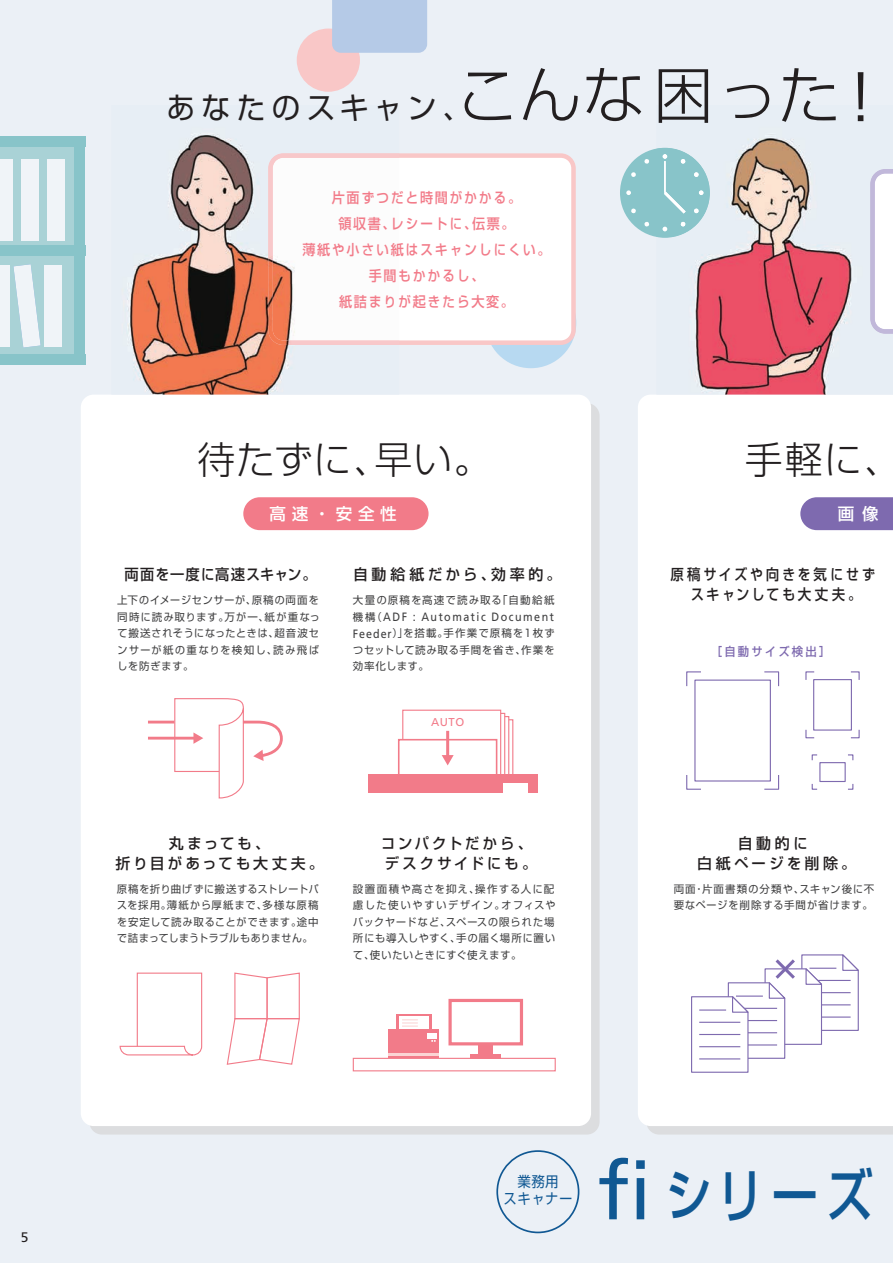
<style>
.page{position:relative;width:893px;height:1263px;background:#ebf0f6}
.page>*{position:absolute;margin:0;border:0;box-sizing:border-box;transform-origin:0 0}
.t1{font:500 57.9px "Shin Go Pro";color:#105893;scale:.81 1}
.t2{font:300 37.95px "Shin Go Pro";letter-spacing:.04em;color:#231f20}
.t3{font:30px "Shin Go Pro";letter-spacing:.23em;color:#231f20;scale:.95 1}
.t4{font:500 16.5px "Shin Go Pro";letter-spacing:.34em;color:#fff}
.t5{font:500 15px/20.2px "Shin Go Pro";letter-spacing:.245em;color:#231f20;text-align:center}
.t6{font:500 15px/20.2px "Shin Go Pro";letter-spacing:.215em;color:#231f20;text-align:center;scale:.9 1}
.t7{font:500 15px/20.2px "Shin Go Pro";letter-spacing:.215em;color:#231f20;text-align:center}
.t8{font:500 15px/20.2px "Shin Go Pro";letter-spacing:.215em;color:#231f20;scale:.95 1}
.t9{font:500 15px "Shin Go Pro";letter-spacing:.08em;color:#231f20;scale:.95 1}
.t10{font:14.4px/17px "Shin Go Pro";letter-spacing:.09em;color:#105893;text-align:center;scale:.93 1}
.t11{font:500 14.25px/26.1px "Shin Go Pro";letter-spacing:.18em;color:#f27b89;text-align:center;scale:.92 1}
.t12{font:13.8px "Frutiger LT Std";color:#231f20}
.t13{font:12.15px "Frutiger LT Std";letter-spacing:.14em;color:#3e3e3f;scale:.89 1}
.t14{font:500 12px "Shin Go Pro";letter-spacing:.215em;color:#7e6aaf;scale:.95 1}
.t15{font:11.4px "Frutiger LT Std";color:#f27b89}
.t16{font:10.5px/16.5px "Shin Go Pro";letter-spacing:.095em;color:#3e3e3f;text-align:justify}
.t17{font:10.5px/16.5px "Shin Go Pro";letter-spacing:.095em;color:#3e3e3f;text-align:justify;scale:.89 1}
.t18{font:10.5px "Shin Go Pro";letter-spacing:.12em;color:#3e3e3f}
.s1{font-weight:300;font-size:61.05px}
.s2{font-family:"Frutiger LT Std";font-weight:300;font-size:70.2px}
.s3{font-family:"Shin Go Pro";font-size:10.5px}
.s4{font-family:"Frutiger LT Std";font-size:12.15px}
.s5{font-family:"Frutiger LT Std";font-weight:400;font-size:80.85px}
</style>
<div class="page">
<div style="left:89px;top:403px;width:511px;height:731px;background:#dcdddf;border-radius:13px"></div>
<div style="left:81px;top:395px;width:510px;height:731px;background:#fff;border-radius:13px"></div>
<div style="left:638px;top:395px;width:255px;height:731px;background:#fff"></div>
<div style="left:485px;top:277px;width:91px;height:91px;background:#b7d9f1;border-radius:50%"></div>
<svg style="left:399px;top:153px;width:177px;height:192px;background:#fefafb"></svg>
<div style="left:297px;top:29px;width:63px;height:63px;background:#f9c7c7;border-radius:50%"></div>
<div style="left:332px;top:0;width:95px;height:53px;background:#b5cae7"></div>
<div style="left:620px;top:148px;width:90px;height:90px;background:#88c4c9;border-radius:50%"></div>
<svg style="left:644px;top:159px;width:5px;height:5px"></svg>
<svg style="left:631px;top:172px;width:5px;height:5px"></svg>
<svg style="left:626px;top:190px;width:5px;height:5px"></svg>
<svg style="left:631px;top:208px;width:5px;height:6px"></svg>
<svg style="left:644px;top:222px;width:5px;height:5px"></svg>
<div style="left:0;top:142px;width:76px;height:104px;background:#a9d2d6"></div>
<div style="left:0;top:256px;width:76px;height:103px;background:#a9d2d6"></div>
<div style="left:0;top:136px;width:85px;height:11px;background:#88c4c9"></div>
<div style="left:74px;top:139px;width:11px;height:119px;background:#88c4c9"></div>
<div style="left:0;top:159px;width:13px;height:82px;background:#f0f4f8"></div>
<div style="left:0;top:245px;width:85px;height:11px;background:#88c4c9"></div>
<div style="left:0;top:354px;width:85px;height:10px;background:#88c4c9"></div>
<div style="left:74px;top:245px;width:11px;height:119px;background:#88c4c9"></div>
<div style="left:0;top:265px;width:9px;height:82px;background:#f0f4f8"></div>
<div style="left:47px;top:159px;width:18px;height:82px;background:#f0f4f8"></div>
<div style="left:21px;top:159px;width:17px;height:82px;background:#f0f4f8"></div>
<div style="left:44px;top:265px;width:18px;height:82px;background:#f0f4f8"></div>
<svg style="left:13px;top:264px;width:28px;height:84px"></svg>
<img style="left:127px;top:134px;width:165px;height:261px">
<img style="left:268px;top:153px;width:131px;height:192px">
<img style="left:662px;top:134px;width:190px;height:261px">
<img style="left:870px;top:169px;width:23px;height:165px">
<img style="left:656px;top:148px;width:54px;height:90px">
<img style="left:664px;top:161px;width:2px;height:31px">
<img style="left:664px;top:192px;width:22px;height:22px">
<svg style="left:663px;top:154px;width:4px;height:5px"></svg>
<svg style="left:663px;top:227px;width:4px;height:4px"></svg>
<svg style="left:680px;top:221px;width:6px;height:6px"></svg>
<svg style="left:694px;top:208px;width:5px;height:6px"></svg>
<svg style="left:699px;top:190px;width:4px;height:5px"></svg>
<svg style="left:694px;top:172px;width:5px;height:5px"></svg>
<svg style="left:680px;top:159px;width:6px;height:5px"></svg>
<div style="left:243px;top:497px;width:186px;height:33px;background:#f27b89;border-radius:16px"></div>
<svg style="left:119px;top:972px;width:84px;height:84px"></svg>
<svg style="left:226px;top:972px;width:74px;height:93px"></svg>
<svg style="left:800px;top:497px;width:93px;height:33px;background:#8471b2"></svg>
<svg style="left:690px;top:952px;width:171px;height:121px;background:#f4f2f8"></svg>
<div style="left:695px;top:680px;width:75px;height:101px;background:#fff"></div>
<div style="left:694px;top:679px;width:77px;height:102px;border:1px solid #7e6aaf"></div>
<div style="left:814px;top:680px;width:37px;height:50px;background:#fff"></div>
<div style="left:813px;top:679px;width:39px;height:52px;border:1px solid #7e6aaf"></div>
<svg style="left:811px;top:754px;width:43px;height:36px;background:#f2f0f7"></svg>
<svg style="left:148px;top:698px;width:135px;height:101px"></svg>
<div style="left:353px;top:1058px;width:203px;height:13px;border:1px solid #f27b89"></div>
<div style="left:389px;top:1029px;width:50px;height:29px;background:#f27b89"></div>
<div style="left:396px;top:1014px;width:36px;height:15px;background:#f27b89"></div>
<div style="left:427px;top:1033px;width:9px;height:6px;background:#fff"></div>
<div style="left:399px;top:1016px;width:30px;height:13px;background:#fff"></div>
<svg style="left:402px;top:1019px;width:16px;height:8px"></svg>
<hr style="left:389px;top:1054px;width:50px;height:2px;background:#fbd4d4">
<hr style="left:470px;top:1054px;width:31px;height:4px;background:#f27b89">
<div style="left:479px;top:1043px;width:14px;height:13px;background:#f27b89"></div>
<div style="left:448px;top:999px;width:75px;height:46px;border:3px solid #f27b89"></div>
<div style="left:402px;top:710px;width:99px;height:64px;background:#fff;border:1px solid #f27b89"></div>
<div style="left:399px;top:740px;width:98px;height:38px;background:#fff"></div>
<div style="left:398px;top:739px;width:99px;height:40px;border:2px solid #f27b89"></div>
<div style="left:368px;top:774px;width:170px;height:19px;background:#f27b89"></div>
<svg style="left:406px;top:712px;width:108px;height:62px"></svg>
<div style="left:503px;top:783px;width:25px;height:10px;background:#fff"></div>
<div style="left:496px;top:1150px;width:83px;height:83px;border:2px solid #105893;border-radius:50%"></div>
<h3 class="t12" style="left:21px;top:1229px;width:9px">5</h3>
<h3 class="t3" style="left:166px;top:83px;width:746px">あなたのスキャン、<span class="s1">こんな困った</span><span class="s2">!</span></h3>
<h3 class="t11" style="left:303px;top:182px;width:271px">片面ずつだと時間がかかる。<br>領収書、レシートに、伝票。<br>薄紙や小さい紙はスキャンしにくい。手間もかかるし、<br>紙詰まりが起きたら大変。</h3>
<h2 class="t2" style="left:197px;top:428px;width:296px">待たずに、早い。</h2>
<h3 class="t4" style="left:270px;top:501px;width:129px">高速・安全性</h3>
<h3 class="t9" style="left:124px;top:562px;width:204px">両面を一度に高速スキャン。</h3>
<p class="t16" style="left:117px;top:591px;width:204px">上下のイメージセンサーが、原稿の両面を同時に読み取ります。万が一、紙が重なって搬送されそうになったときは、超音波センサーが紙の重なりを検知し、読み飛ばしを防ぎます。</p>
<h3 class="t5" style="left:353px;top:562px;width:210px">自動給紙だから、効率的。</h3>
<p class="t18" style="left:353px;top:592px;width:203px">大量の原稿を高速で読み取る「自動給紙</p>
<p class="t13" style="left:353px;top:610px;width:227px"><span class="s3">機構（</span>ADF : Automatic Document</p>
<p class="t17" style="left:353px;top:624px;width:228px"><span class="s4">Feeder</span>）」を搭載。手作業で原稿を１枚ずつセットして読み取る手間を省き、作業を効率化します。</p>
<p class="t15" style="left:431px;top:715px;width:35px">AUTO</p>
<h3 class="t8" style="left:381px;top:831px;width:166px">コンパクトだから、デスクサイドにも。</h3>
<h3 class="t7" style="left:115px;top:831px;width:210px">丸まっても、<br>折り目があっても大丈夫。</h3>
<p class="t16" style="left:117px;top:879px;width:203px">原稿を折り曲げずに搬送するストレートパスを採用。薄紙から厚紙まで、多様な原稿を安定して読み取ることができます。途中で詰まってしまうトラブルもありません。</p>
<p class="t16" style="left:353px;top:879px;width:204px">設置面積や高さを抑え、操作する人に配慮した使いやすいデザイン。オフィスやバックヤードなど、スペースの限られた場所にも導入しやすく、手の届く場所に置いて、使いたいときにすぐ使えます。</p>
<h2 class="t2" style="left:745px;top:428px;width:159px">手軽に、</h2>
<h3 class="t4" style="left:838px;top:500px;width:43px">画像</h3>
<h3 class="t6" style="left:670px;top:562px;width:229px">原稿サイズや向きを気にせずスキャンしても大丈夫。</h3>
<p class="t14" style="left:711px;top:641px;width:127px">［自動サイズ検出］</p>
<h3 class="t5" style="left:697px;top:831px;width:160px">自動的に<br>白紙ページを削除。</h3>
<p class="t16" style="left:674px;top:879px;width:202px">両面・片面書類の分類や、スキャン後に不要なページを削除する手間が省けます。</p>
<h3 class="t10" style="left:504px;top:1171px;width:75px">業務用<br>スキャナー</h3>
<h1 class="t1" style="left:598px;top:1148px;width:341px"><span class="s5">fi</span>シリーズ</h1>
</div>
